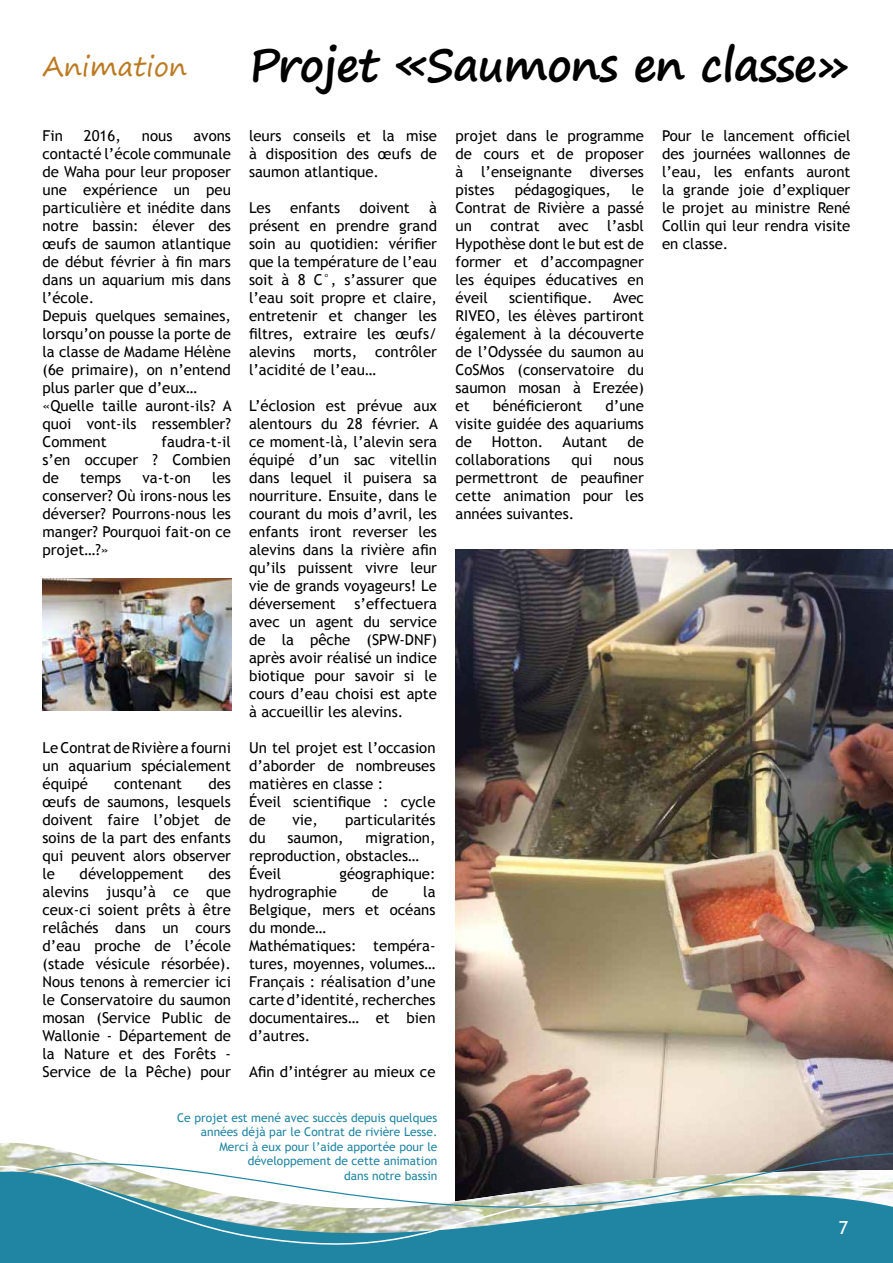
<style>
.page{position:relative;width:893px;height:1263px;background:#fff}
.page>*{position:absolute;margin:0;border:0;box-sizing:border-box;transform-origin:0 0}
.t1{font:700 45px "Segoe Print";letter-spacing:-.02em;color:#000}
.t2{font:27px "Segoe Print";color:#bb7a21}
.t3{font:18px "Trebuchet MS";color:#fff}
.t4{font:15px/18px "Trebuchet MS";color:#000;text-align:justify}
.t5{font:12px/14.4px "Trebuchet MS";color:#2085a3;text-align:right}
</style>
<div class="page">
<img style="left:455px;top:550px;width:438px;height:579px">
<svg style="left:455px;top:1129px;width:438px;height:14px;background:#aa9c95"></svg>
<img style="left:0;top:1143px;width:893px;height:9px">
<svg style="left:0;top:1152px;width:893px;height:111px"></svg>
<img style="left:43px;top:578px;width:188px;height:132px">
<h2 class="t2" style="left:43px;top:42px;width:146px">Animation</h2>
<h1 class="t1" style="left:249px;top:24px;width:601px">Projet «Saumons en classe»</h1>
<p class="t4" style="left:43px;top:127px;width:22px">Fin</p>
<p class="t4" style="left:84px;top:127px;width:38px">2016,</p>
<p class="t4" style="left:142px;top:127px;width:32px">nous</p>
<p class="t4" style="left:662px;top:127px;width:190px">Pour le lancement officiel des journées wallonnes de l’eau, les enfants auront la grande joie d’expliquer le projet au ministre René Collin qui leur rendra visite en classe.</p>
<p class="t4" style="left:249px;top:127px;width:190px">leurs conseils et la mise à disposition des œufs de saumon atlantique.</p>
<p class="t4" style="left:249px;top:199px;width:23px">Les</p>
<p class="t4" style="left:290px;top:199px;width:51px">enfants</p>
<p class="t4" style="left:359px;top:199px;width:52px">doivent</p>
<p class="t4" style="left:455px;top:127px;width:190px">projet dans le programme de cours et de proposer à l’enseignante diverses pistes</p>
<p class="t4" style="left:43px;top:127px;width:191px;text-align:left;text-indent:151px">avons contacté l’école communale de Waha pour leur proposer une expérience un peu particulière et inédite dans notre bassin: élever des œufs de saumon atlantique de début février à fin mars dans un aquarium mis dans l’école.<br>Depuis quelques semaines, lorsqu’on pousse la porte de la classe de Madame Hélène (6e primaire), on n’entend plus parler que d’eux… «Quelle taille auront-ils? A quoi vont-ils ressembler?<br>Comment</p>
<p class="t4" style="left:515px;top:181px;width:98px">pédagogiques,</p>
<p class="t4" style="left:455px;top:181px;width:190px;text-indent:176px">le Contrat de Rivière a passé un contrat avec l’asbl Hypothèse dont le but est de former et d’accompagner les équipes éducatives en éveil</p>
<p class="t4" style="left:249px;top:199px;width:190px;text-indent:180px">à présent en prendre grand soin au quotidien: vérifier que la température de l’eau soit à 8 C°, s’assurer que l’eau soit propre et claire, entretenir et changer les filtres, extraire les œufs/ alevins morts, contrôler l’acidité de l’eau…</p>
<p class="t4" style="left:249px;top:397px;width:190px">L’éclosion est prévue aux alentours du 28 février. A ce moment-là, l’alevin sera équipé d’un sac vitellin dans lequel il puisera sa nourriture. Ensuite, dans le courant du mois d’avril, les enfants iront reverser les alevins dans la rivière afin qu’ils puissent vivre leur vie de grands voyageurs! Le déversement s’effectuera avec un agent du service de la pêche (SPW-DNF) après avoir réalisé un indice biotique pour savoir si le cours d’eau choisi est apte à accueillir les alevins.</p>
<p class="t4" style="left:249px;top:739px;width:188px;text-align:left">Un tel projet est l’occasion d’aborder de nombreuses matières en classe :<br>Éveil scientifique : cycle de</p>
<p class="t4" style="left:509px;top:289px;width:85px">scientifique.</p>
<p class="t4" style="left:455px;top:289px;width:190px;text-indent:157px">Avec RIVEO, les élèves partiront également à la découverte de l’Odyssée du saumon au CoSMos (conservatoire du saumon mosan à Erezée) et</p>
<p class="t4" style="left:493px;top:397px;width:91px">bénéficieront</p>
<p class="t4" style="left:455px;top:397px;width:190px;text-indent:150px">d’une visite guidée des aquariums de</p>
<p class="t4" style="left:43px;top:433px;width:190px;text-indent:119px">faudra-t-il s’en occuper ? Combien de</p>
<p class="t4" style="left:492px;top:433px;width:53px">Hotton.</p>
<p class="t4" style="left:562px;top:433px;width:46px">Autant</p>
<p class="t4" style="left:627px;top:433px;width:18px">de</p>
<p class="t4" style="left:455px;top:451px;width:96px">collaborations</p>
<p class="t4" style="left:571px;top:451px;width:22px">qui</p>
<p class="t4" style="left:455px;top:451px;width:190px;text-indent:158px">nous permettront de peaufiner cette animation pour les années suivantes.</p>
<p class="t4" style="left:43px;top:469px;width:190px;text-indent:170px">les conserver? Où irons-nous les déverser? Pourrons-nous les manger? Pourquoi fait-on ce projet…?»</p>
<p class="t4" style="left:80px;top:469px;width:43px">temps</p>
<p class="t4" style="left:143px;top:469px;width:50px">va-t-on</p>
<p class="t4" style="left:43px;top:739px;width:190px">Le Contrat de Rivière a fourni un aquarium spécialement équipé</p>
<p class="t4" style="left:43px;top:775px;width:190px;text-indent:166px">des œufs de saumons, lesquels doivent faire l’objet de soins de la part des enfants qui peuvent alors observer le</p>
<p class="t4" style="left:114px;top:775px;width:69px">contenant</p>
<p class="t4" style="left:293px;top:811px;width:27px">vie,</p>
<p class="t4" style="left:345px;top:811px;width:92px">particularités</p>
<p class="t4" style="left:249px;top:829px;width:18px">du</p>
<p class="t4" style="left:287px;top:829px;width:58px">saumon,</p>
<p class="t4" style="left:249px;top:829px;width:188px;text-align:left;text-indent:117px">migration, reproduction, obstacles…<br>Éveil</p>
<p class="t4" style="left:80px;top:865px;width:106px">développement</p>
<p class="t4" style="left:339px;top:865px;width:98px">géographique:</p>
<p class="t4" style="left:43px;top:865px;width:190px;text-indent:166px">des alevins jusqu’à ce que ceux-ci soient prêts à être relâchés dans un cours d’eau proche de l’école (stade vésicule résorbée).<br>Nous tenons à remercier ici le Conservatoire du saumon mosan (Service Public de Wallonie - Département de la Nature et des Forêts - Service de la Pêche) pour</p>
<p class="t4" style="left:249px;top:883px;width:188px;text-align:left;text-indent:174px">la<br>Belgique, mers et océans du monde…<br>Mathématiques: tempéra&shy;tures, moyennes, volumes…<br>Français : réalisation d’une carte d’identité, recherches documentaires… et bien d’autres.</p>
<p class="t4" style="left:249px;top:1063px;width:188px">Afin d’intégrer au mieux ce</p>
<p class="t4" style="left:249px;top:883px;width:90px">hydrographie</p>
<p class="t4" style="left:372px;top:883px;width:18px">de</p>
<p class="t5" style="left:177px;top:1111px;width:262px">Ce projet est mené avec succès depuis quelques années déjà par le Contrat de rivière Lesse.<br>Merci à eux pour l’aide apportée pour le développement de cette animation<br>dans notre bassin</p>
<p class="t3" style="left:839px;top:1217px;width:11px">7</p>
</div>
